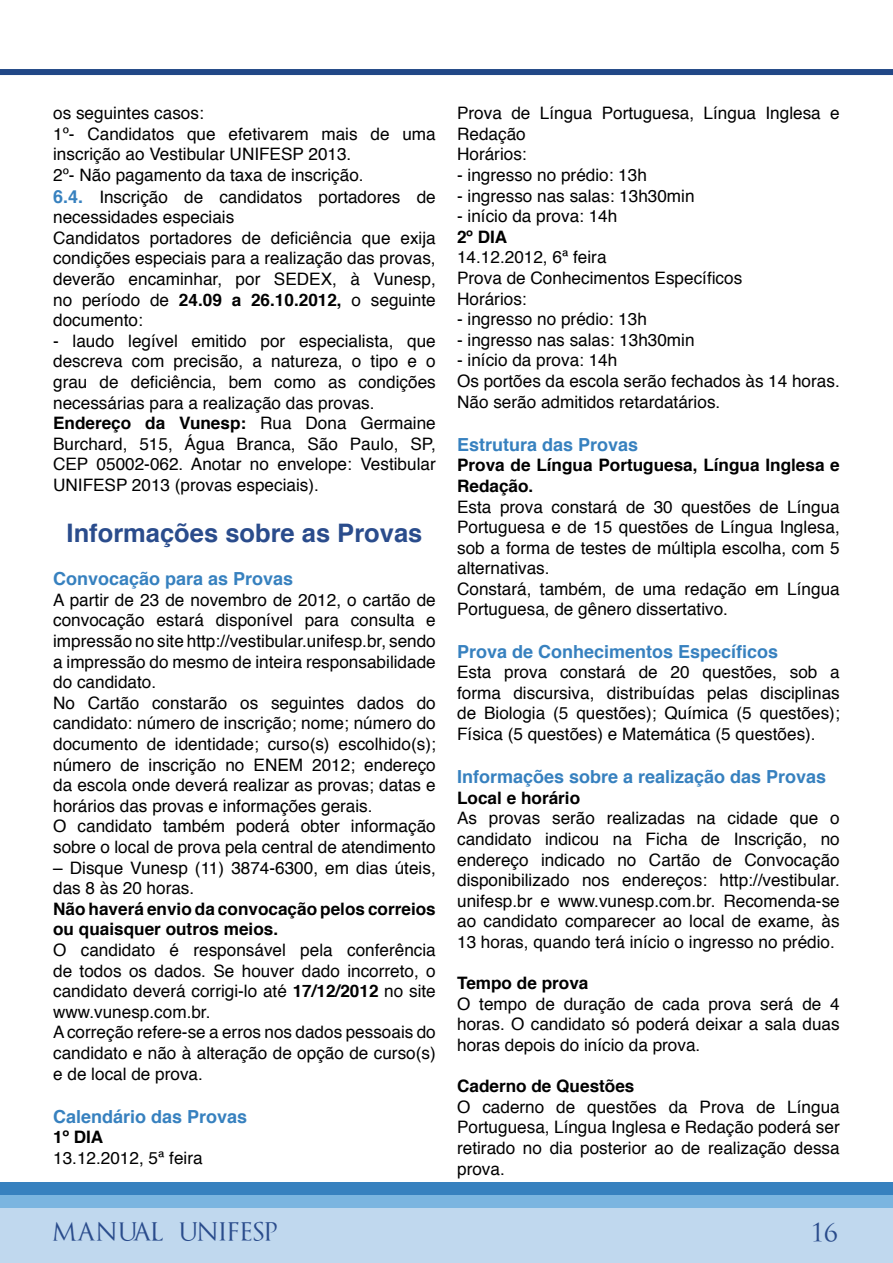
<style>
.page{position:relative;width:893px;height:1263px;background:#fff}
.page>*{position:absolute;margin:0;border:0;box-sizing:border-box;transform-origin:0 0}
.t1{font:700 25.5px "Helvetica";color:#2a4c8c}
.t2{font:25.5px "Trajanus Bricks";color:#2a4c8c}
.t3{font:24.75px "Trajanus Bricks";letter-spacing:-.39em;color:#2a4c8c}
.t4{font:700 18px "Helvetica";color:#3781bf}
.t5{font:17.1px/20.5px "Helvetica";color:#000}
.t6{font:700 17.1px/20.5px "Helvetica";color:#000}
.s1{font-weight:700;font-size:18px;color:#3781bf}
.s2{font-weight:700}
</style>
<div class="page">
<div style="left:0;top:1208px;width:893px;height:55px;background:#c0d8ee"></div>
<div style="left:0;top:1195px;width:893px;height:13px;background:#7bb5e0"></div>
<div style="left:0;top:1182px;width:893px;height:13px;background:#3781bf"></div>
<div style="left:0;top:69px;width:893px;height:6px;background:#214786"></div>
<p class="t5" style="left:53px;top:103px;width:384px">os seguintes casos:<br>1º- Candidatos que efetivarem mais de uma inscrição ao Vestibular UNIFESP 2013.<br>2º- Não pagamento da taxa de inscrição.<br><span class="s1">6.4.</span> Inscrição de candidatos portadores de necessidades especiais<br>Candidatos portadores de deficiência que exija condições especiais para a realização das provas, deverão encaminhar, por SEDEX, à Vunesp, no período de <span class="s2">24.09 a 26.10.2012,</span> o seguinte documento:</p>
<p class="t5" style="left:53px;top:331px;width:384px">- laudo legível emitido por especialista, que descreva com precisão, a natureza, o tipo e o grau de deficiência, bem como as condições necessárias para a realização das provas.<br><span class="s2">Endereço da Vunesp:</span> Rua Dona Germaine Burchard, 515, Água Branca, São Paulo, SP, CEP 05002-062. Anotar no envelope: Vestibular UNIFESP 2013 (provas especiais).</p>
<h1 class="t1" style="left:67px;top:512px;width:357px">Informações sobre as Provas</h1>
<p class="t4" style="left:53px;top:564px;width:242px">Convocação para as Provas</p>
<p class="t5" style="left:53px;top:590px;width:384px">A partir de 23 de novembro de 2012, o cartão de convocação estará disponível para consulta e impressão no site http://vestibular.unifesp.br, sendo a impressão do mesmo de inteira responsabilidade do candidato.<br>No Cartão constarão os seguintes dados do candidato: número de inscrição; nome; número do documento de identidade; curso(s) escolhido(s); número de inscrição no ENEM 2012; endereço da escola onde deverá realizar as provas; datas e horários das provas e informações gerais.<br>O candidato também poderá obter informação sobre o local de prova pela central de atendimento</p>
<p class="t5" style="left:53px;top:858px;width:384px">– Disque Vunesp (11) 3874-6300, em dias úteis, das 8 às 20 horas.</p>
<p class="t6" style="left:53px;top:899px;width:384px">Não haverá envio da convocação pelos correios ou quaisquer outros meios.</p>
<p class="t5" style="left:53px;top:940px;width:384px">O candidato é responsável pela conferência de todos os dados. Se houver dado incorreto, o candidato deverá corrigi-lo até <span class="s2">17/12/2012</span> no site www.vunesp.com.br.<br>A correção refere-se a erros nos dados pessoais do candidato e não à alteração de opção de curso(s) e de local de prova.</p>
<p class="t4" style="left:53px;top:1102px;width:196px">Calendário das Provas</p>
<p class="t6" style="left:53px;top:1127px;width:52px">1º DIA</p>
<p class="t5" style="left:53px;top:1148px;width:151px">13.12.2012, 5ª feira</p>
<p class="t5" style="left:457px;top:103px;width:384px">Prova de Língua Portuguesa, Língua Inglesa e<br>Redação<br>Horários:</p>
<p class="t5" style="left:457px;top:165px;width:191px">- ingresso no prédio: 13h</p>
<p class="t5" style="left:457px;top:186px;width:239px">- ingresso nas salas: 13h30min</p>
<p class="t5" style="left:457px;top:206px;width:162px">- início da prova: 14h</p>
<p class="t6" style="left:457px;top:227px;width:52px">2º DIA</p>
<p class="t5" style="left:457px;top:248px;width:287px">14.12.2012, 6ª feira<br>Prova de Conhecimentos Específicos<br>Horários:</p>
<p class="t5" style="left:457px;top:309px;width:191px">- ingresso no prédio: 13h</p>
<p class="t5" style="left:457px;top:330px;width:239px">- ingresso nas salas: 13h30min</p>
<p class="t5" style="left:457px;top:351px;width:384px">- início da prova: 14h<br>Os portões da escola serão fechados às 14 horas.<br>Não serão admitidos retardatários.</p>
<p class="t4" style="left:457px;top:430px;width:183px">Estrutura das Provas</p>
<p class="t6" style="left:457px;top:455px;width:384px">Prova de Língua Portuguesa, Língua Inglesa e<br>Redação.</p>
<p class="t5" style="left:457px;top:497px;width:384px">Esta prova constará de 30 questões de Língua Portuguesa e de 15 questões de Língua Inglesa, sob a forma de testes de múltipla escolha, com 5 alternativas.<br>Constará, também, de uma redação em Língua Portuguesa, de gênero dissertativo.</p>
<p class="t4" style="left:457px;top:637px;width:323px">Prova de Conhecimentos Específicos</p>
<p class="t5" style="left:457px;top:662px;width:384px;text-align:justify">Esta prova constará de 20 questões, sob a forma discursiva, distribuídas pelas disciplinas de Biologia (5 questões); Química (5 questões); Física (5 questões) e Matemática (5 questões).</p>
<p class="t4" style="left:457px;top:762px;width:371px">Informações sobre a realização das Provas</p>
<p class="t6" style="left:457px;top:788px;width:125px">Local e horário</p>
<p class="t5" style="left:457px;top:809px;width:384px;text-align:justify">As provas serão realizadas na cidade que o candidato indicou na Ficha de Inscrição, no endereço indicado no Cartão de Convocação disponibilizado nos endereços: http://vestibular. unifesp.br e www.vunesp.com.br. Recomenda-se ao candidato comparecer ao local de exame, às 13 horas, quando terá início o ingresso no prédio.</p>
<p class="t6" style="left:457px;top:973px;width:133px">Tempo de prova</p>
<p class="t5" style="left:457px;top:994px;width:384px;text-align:justify">O tempo de duração de cada prova será de 4 horas. O candidato só poderá deixar a sala duas horas depois do início da prova.</p>
<p class="t6" style="left:457px;top:1076px;width:179px">Caderno de Questões</p>
<p class="t5" style="left:457px;top:1097px;width:384px;text-align:justify">O caderno de questões da Prova de Língua Portuguesa, Língua Inglesa e Redação poderá ser retirado no dia posterior ao de realização dessa prova.</p>
<h2 class="t3" style="left:52px;top:1216px;width:232px">MANUAL UNIFESP</h2>
<h1 class="t2" style="left:812px;top:1216px;width:28px">16</h1>
</div>
